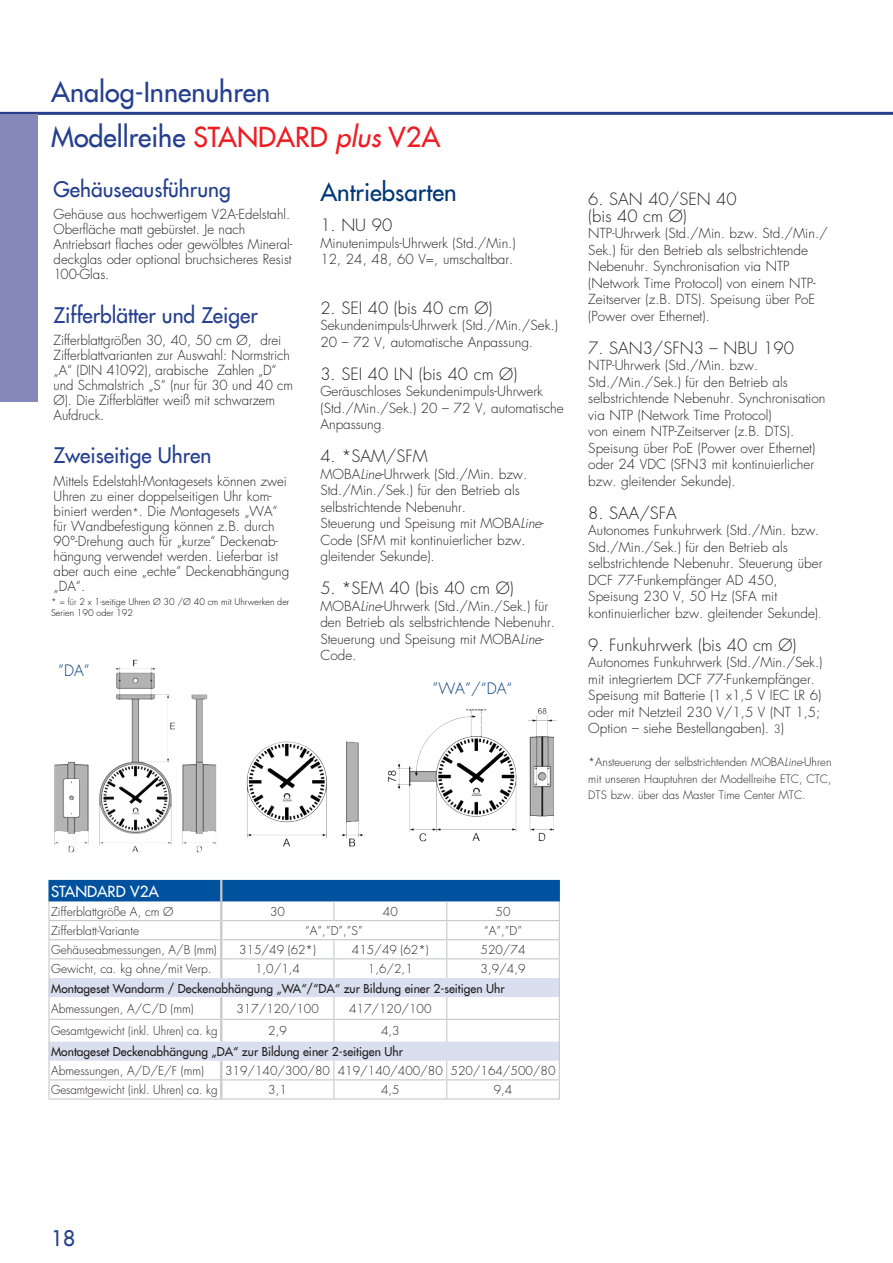
<style>
.page{position:relative;width:893px;height:1263px;background:#fff}
.page>*{position:absolute;margin:0;border:0;box-sizing:border-box;transform-origin:0 0}
.t1{font:27px "Futura LT";color:#253f8e}
.t2{font:24px "Futura LT";color:#013775}
.t3{font:21px "Futura LT";color:#253f8e}
.t4{font:300 16.5px/16.5px "Futura LT";color:#231f20}
.t5{font:300 15.3px "Futura LT";color:#013775}
.t6{font:15px "Futura LT";color:#fff}
.t7{font:300 13.5px/16.5px "Futura LT";color:#231f20}
.t8{font:300 12px "Futura LT";color:#231f20}
.t9{font:12px "Futura LT";color:#231f20}
.t10{font:300 12px "Futura LT";color:#231f20;scale:.95 1}
.t11{font:300 11.25px/16.5px "Futura LT";color:#231f20;text-align:justify}
.t12{font:300 9px/10.8px "Futura LT";color:#000}
.s1{color:#ee1d23}
.s2{font-style:italic;color:#ee1d23}
.s3{font-size:10.5px}
.s4{font-size:11.25px}
.s5{font-style:italic}
.s6{color:#231f20}
</style>
<div class="page">
<hr style="left:0;top:112px;width:893px;height:3px;background:#253f8e">
<div style="left:0;top:115px;width:38px;height:287px;background:#8688ba"></div>
<hr style="left:48px;top:1098px;width:173px;height:1px;background:#c7c8ca">
<hr style="left:221px;top:1098px;width:113px;height:1px;background:#c7c8ca">
<hr style="left:334px;top:1098px;width:113px;height:1px;background:#c7c8ca">
<hr style="left:447px;top:1098px;width:113px;height:1px;background:#c7c8ca">
<svg style="left:48px;top:880px;width:512px;height:218px"></svg>
<hr style="left:220px;top:880px;width:2px;height:21px;background:#c7c8ca">
<img style="left:466px;top:708px;width:90px;height:124px">
<img style="left:247px;top:742px;width:118px;height:96px">
<div style="left:361px;top:739px;width:15px;height:90px;background:#fff"></div>
<img style="left:99px;top:660px;width:73px;height:185px">
<h1 class="t1" style="left:51px;top:75px;width:221px">Analog-Innenuhren</h1>
<h1 class="t1" style="left:51px;top:119px;width:391px">Modellreihe <span class="s1">STANDARD</span> <span class="s2">plus</span> <span class="s1">V2A</span></h1>
<h3 class="t3" style="left:54px;top:175px;width:179px">Gehäuseausführung</h3>
<p class="t7" style="left:54px;top:207px;width:240px;line-height:15px">Gehäuse aus hochwertigem V2A-Edelstahl.<br>Oberfläche matt gebürstet. Je nach Antriebsart flaches oder gewölbtes Mineral&shy;deckglas oder optional bruchsicheres Resist 100-Glas.</p>
<h3 class="t3" style="left:54px;top:301px;width:206px">Zifferblätter und Zeiger</h3>
<p class="t7" style="left:54px;top:333px;width:241px;line-height:15px">Zifferblattgrößen 30, 40, 50 cm Ø, drei Zifferblattvarianten zur Auswahl: Normstrich „A“ (DIN 41092), arabische Zahlen „D“ und Schmalstrich „S“ (nur für 30 und 40 cm Ø). Die Zifferblätter weiß mit schwarzem Aufdruck.</p>
<h3 class="t3" style="left:54px;top:442px;width:159px">Zweiseitige Uhren</h3>
<p class="t7" style="left:54px;top:474px;width:237px;line-height:15px">Mittels Edelstahl-Montagesets können zwei Uhren zu einer doppelseitigen Uhr kom&shy;biniert werden<span class="s3">*</span>. Die Montagesets „WA“ für Wandbefestigung können z.B. durch 90°-Drehung auch für „kurze“ Deckenab&shy;hängung verwendet werden. Lieferbar ist aber auch eine „echte“ Deckenabhängung „DA“.</p>
<h2 class="t2" style="left:320px;top:176px;width:138px">Antriebsarten</h2>
<p class="t4" style="left:320px;top:218px;width:73px">1. NU 90</p>
<p class="t7" style="left:320px;top:235px;width:197px">Minutenimpuls-Uhrwerk (Std./Min.)<br>12, 24, 48, 60 V=, umschaltbar.</p>
<p class="t4" style="left:320px;top:300px;width:173px">2. SEI 40 (bis 40 cm Ø)</p>
<p class="t7" style="left:320px;top:318px;width:239px">Sekundenimpuls-Uhrwerk (Std./Min./Sek.)<br>20 – 72 V, automatische Anpassung.</p>
<p class="t4" style="left:320px;top:366px;width:198px">3. SEI 40 LN (bis 40 cm Ø)</p>
<p class="t7" style="left:320px;top:384px;width:245px">Geräuschloses Sekundenimpuls-Uhrwerk (Std./Min./Sek.) 20 – 72 V, automatische<br>Anpassung<span class="s4">.</span></p>
<p class="t4" style="left:320px;top:449px;width:109px">4. *SAM/SFM</p>
<p class="t7" style="left:320px;top:466px;width:226px">MOBA<span class="s5">Line</span>-Uhrwerk (Std./Min. bzw.<br>Std./Min./Sek.) für den Betrieb als selbstrichtende Nebenuhr.<br>Steuerung und Speisung mit MOBA<span class="s5">Line</span>-<br>Code (SFM mit kontinuierlicher bzw. gleitender Sekunde).</p>
<p class="t4" style="left:320px;top:581px;width:195px">5. *SEM 40 (bis 40 cm Ø)</p>
<p class="t7" style="left:320px;top:598px;width:236px">MOBA<span class="s5">Line</span>-Uhrwerk (Std./Min./Sek.) für den Betrieb als selbstrichtende Nebenuhr.<br>Steuerung und Speisung mit MOBA<span class="s5">Line</span>-<br>Code.</p>
<p class="t5" style="left:432px;top:679px;width:82px">”WA”/“DA“</p>
<p class="t12" style="left:51px;top:596px;width:240px"><span class="s6">* = für</span> 2 x 1-seitige Uhren Ø 30 /Ø 40 cm mit Uhrwerken der<br>Serien 190 oder 192</p>
<p class="t5" style="left:58px;top:661px;width:33px">”DA”</p>
<p class="t4" style="left:588px;top:191px;width:150px">6. SAN 40/SEN 40 (bis 40 cm Ø)</p>
<p class="t7" style="left:588px;top:225px;width:241px">NTP-Uhrwerk (Std./Min. bzw. Std./Min./ Sek.) für den Betrieb als selbstrichtende Nebenuhr. Synchronisation via NTP (Network Time Protocol) von einem NTP-Zeitserver (z.B. DTS). Speisung über PoE (Power over Ethernet).</p>
<p class="t4" style="left:588px;top:340px;width:207px">7. SAN3/SFN3 – NBU 190</p>
<p class="t7" style="left:588px;top:357px;width:239px">NTP-Uhrwerk (Std./Min. bzw.<br>Std./Min./Sek.) für den Betrieb als selbstrichtende Nebenuhr. Synchronisation via NTP (Network Time Protocol)<br>von einem NTP-Zeitserver (z.B. DTS).<br>Speisung über PoE (Power over Ethernet) oder 24 VDC (SFN3 mit kontinuierlicher bzw. gleitender Sekunde).</p>
<p class="t4" style="left:588px;top:505px;width:90px">8. SAA/SFA</p>
<p class="t7" style="left:588px;top:522px;width:236px">Autonomes Funkuhrwerk (Std./Min. bzw.<br>Std./Min./Sek.) für den Betrieb als selbstrichtende Nebenuhr. Steuerung über DCF 77-Funkempfänger AD 450, Speisung 230 V, 50 Hz (SFA mit kontinuierlicher bzw. gleitender Sekunde)<span class="s4">.</span></p>
<p class="t4" style="left:588px;top:637px;width:210px">9. Funkuhrwerk (bis 40 cm Ø)</p>
<p class="t7" style="left:588px;top:654px;width:236px">Autonomes Funkuhrwerk (Std./Min./Sek.) mit integriertem DCF 77-Funkempfänger.<br>Speisung mit Batterie (1 x1,5 V IEC LR 6) oder mit Netzteil 230 V/1,5 V (NT 1,5; Option – siehe Bestellangaben). <span class="s4">3</span>)</p>
<p class="t11" style="left:588px;top:754px;width:245px">*Ansteuerung der selbstrichtenden MOBA<span class="s5">Line</span>-Uhren mit unseren Hauptuhren der Modellreihe ETC, CTC, DTS bzw. über das Master Time Center MTC.</p>
<p class="t6" style="left:51px;top:882px;width:109px">STANDARD V2A</p>
<p class="t8" style="left:51px;top:904px;width:124px">Zifferblattgröße A, cm Ø</p>
<p class="t8" style="left:270px;top:904px;width:16px">30</p>
<p class="t8" style="left:383px;top:904px;width:16px">40</p>
<p class="t8" style="left:496px;top:904px;width:16px">50</p>
<p class="t8" style="left:51px;top:923px;width:89px">Zifferblatt-Variante</p>
<p class="t8" style="left:305px;top:923px;width:59px">“A”,”D”,”S”</p>
<p class="t8" style="left:484px;top:923px;width:39px">“A”,”D”</p>
<p class="t8" style="left:51px;top:942px;width:167px">Gehäuseabmessungen, A/B (mm)</p>
<p class="t8" style="left:239px;top:942px;width:78px">315/49 (62*)</p>
<p class="t8" style="left:352px;top:942px;width:78px">415/49 (62*)</p>
<p class="t8" style="left:481px;top:942px;width:46px">520/74</p>
<p class="t8" style="left:51px;top:961px;width:162px">Gewicht, ca. kg ohne/mit Verp.</p>
<p class="t8" style="left:255px;top:961px;width:46px">1,0/1,4</p>
<p class="t8" style="left:368px;top:961px;width:46px">1,6/2,1</p>
<p class="t8" style="left:481px;top:961px;width:46px">3,9/4,9</p>
<p class="t9" style="left:51px;top:980px;width:455px">Montageset Wandarm / Deckenabhängung „WA“/“DA“ zur Bildung einer 2-seitigen Uhr</p>
<p class="t8" style="left:51px;top:1001px;width:144px">Abmessungen, A/C/D (mm)</p>
<p class="t8" style="left:236px;top:1001px;width:84px">317/120/100</p>
<p class="t8" style="left:349px;top:1001px;width:84px">417/120/100</p>
<p class="t10" style="left:51px;top:1023px;width:177px">Gesamtgewicht (inkl. Uhren) ca. kg</p>
<p class="t8" style="left:268px;top:1023px;width:20px">2,9</p>
<p class="t8" style="left:381px;top:1023px;width:20px">4,3</p>
<p class="t9" style="left:51px;top:1044px;width:353px">Montageset Deckenabhängung „DA“ zur Bildung einer 2-seitigen Uhr</p>
<p class="t8" style="left:51px;top:1063px;width:154px">Abmessungen, A/D/E/F (mm)</p>
<p class="t8" style="left:225px;top:1063px;width:332px">319/140/300/80 419/140/400/80 520/164/500/80</p>
<p class="t10" style="left:51px;top:1082px;width:177px">Gesamtgewicht (inkl. Uhren) ca. kg</p>
<p class="t8" style="left:268px;top:1082px;width:20px">3,1</p>
<p class="t8" style="left:381px;top:1082px;width:20px">4,5</p>
<p class="t8" style="left:494px;top:1082px;width:20px">9,4</p>
<h3 class="t3" style="left:51px;top:1225px;width:26px">18</h3>
</div>
